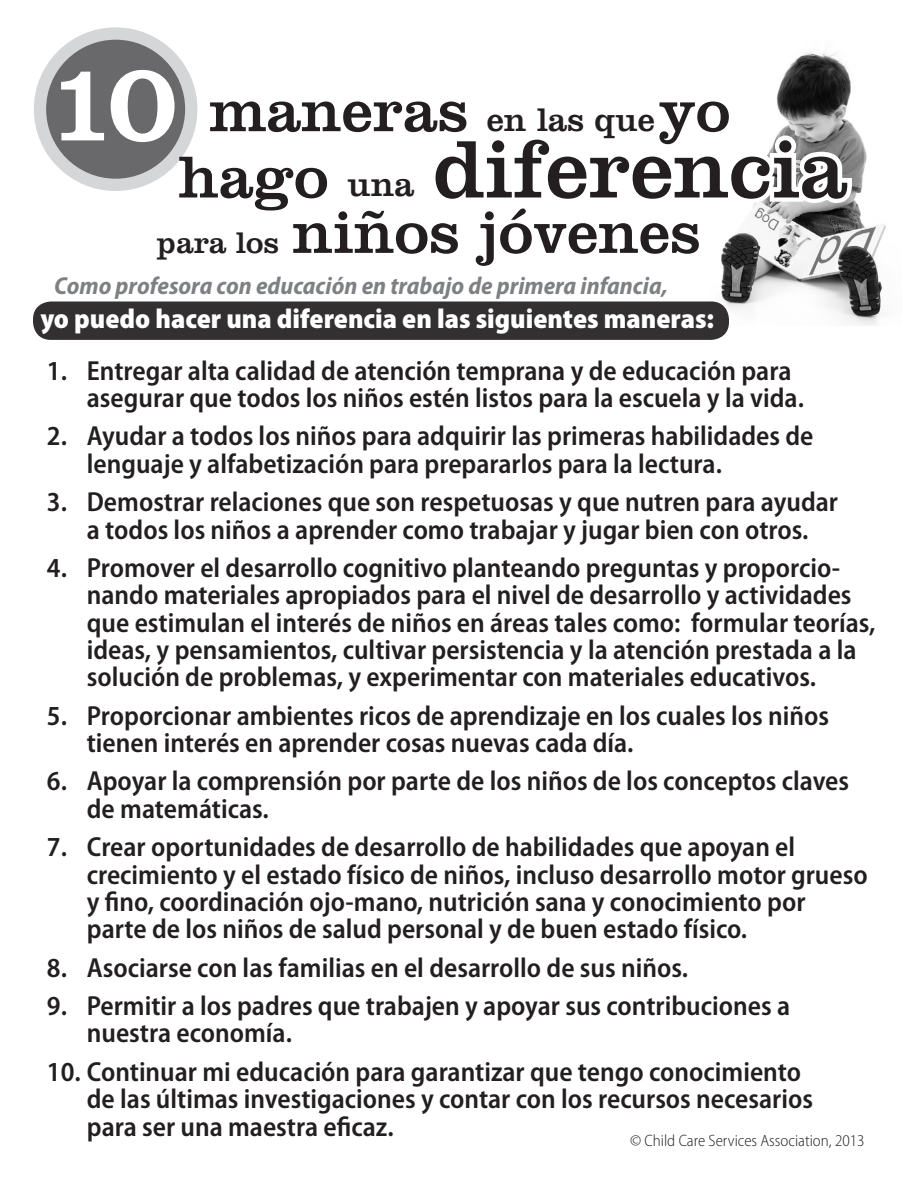
<style>
.page{position:relative;width:918px;height:1188px;background:#fff}
.page>*{position:absolute;margin:0;border:0;box-sizing:border-box;transform-origin:0 0}
.t1{font:84.75px "Clarendon LT Std";color:#231f20}
.t2{font:61.5px/66.3px "Clarendon LT Std";color:#231f20}
.bullets{font:600 semi-condensed 27.6px/27.3px "Myriad Pro";color:#231f20}
.t3{font:900 semi-condensed 27.6px "Myriad Pro";color:#fff}
.t4{font:italic 700 semi-condensed 24.6px "Myriad Pro";color:#7e8083}
.bullets-2{font:300 semi-condensed 16.5px "Myriad Pro";color:#231f20}
.s1{font-size:113.7px;color:#fff}
.s2{font-size:34.05px}
.s3{font-size:35.55px}
.s4{font-size:31.05px}
</style>
<div class="page">
<img style="left:710px;top:52px;width:176px;height:273px">
<div style="left:40px;top:34px;width:151px;height:151px;background:#69696c;border-radius:50%"></div>
<div style="left:34px;top:27px;width:163px;height:164px;border:12px solid #d5d6d8;border-radius:50%"></div>
<div style="left:33px;top:302px;width:696px;height:38px;background:#323031;border-radius:18px"></div>
<svg style="left:722px;top:131px;width:134px;height:76px"></svg>
<p class="t2" style="left:178px;top:77px;width:554px;text-indent:-131px"><span class="s1">10</span> maneras <span class="s2">en las que</span>yo hago <span class="s3">una</span></p>
<p class="t1" style="left:433px;top:120px;width:416px">diferencia</p>
<p class="t2" style="left:157px;top:199px;width:545px"><span class="s4">para los</span> niños jóvenes</p>
<p class="t4" style="left:54px;top:273px;width:615px">Como profesora con educación en trabajo de primera infancia,</p>
<p class="t3" style="left:40px;top:303px;width:675px">yo puedo hacer una diferencia en las siguientes maneras:</p>
<p class="bullets" style="left:87px;top:357px;width:719px;text-indent:-40px">1. Entregar alta calidad de atención temprana y de educación para asegurar que todos los niños estén listos para la escuela y la vida.</p>
<p class="bullets" style="left:87px;top:423px;width:728px;text-indent:-40px">2. Ayudar a todos los niños para adquirir las primeras habilidades de lenguaje y alfabetización para prepararlos para la lectura.</p>
<p class="bullets" style="left:47px;top:489px;width:793px;text-align:center">3. Demostrar relaciones que son respetuosas y que nutren para ayudar a todos los niños a aprender como trabajar y jugar bien con otros.</p>
<p class="bullets" style="left:87px;top:555px;width:790px;text-indent:-40px">4. Promover el desarrollo cognitivo planteando preguntas y proporcio&shy;nando materiales apropiados para el nivel de desarrollo y actividades que estimulan el interés de niños en áreas tales como: formular teorías, ideas, y pensamientos, cultivar persistencia y la atención prestada a la solución de problemas, y experimentar con materiales educativos.</p>
<p class="bullets" style="left:87px;top:702px;width:744px;text-indent:-40px">5. Proporcionar ambientes ricos de aprendizaje en los cuales los niños tienen interés en aprender cosas nuevas cada día.</p>
<p class="bullets" style="left:87px;top:768px;width:764px;text-indent:-40px">6. Apoyar la comprensión por parte de los niños de los conceptos claves de matemáticas.</p>
<p class="bullets" style="left:87px;top:834px;width:782px;text-indent:-40px">7. Crear oportunidades de desarrollo de habilidades que apoyan el crecimiento y el estado físico de niños, incluso desarrollo motor grueso y fino, coordinación ojo-mano, nutrición sana y conocimiento por parte de los niños de salud personal y de buen estado físico.</p>
<p class="bullets" style="left:47px;top:954px;width:643px">8. Asociarse con las familias en el desarrollo de sus niños.</p>
<p class="bullets" style="left:87px;top:993px;width:705px;text-indent:-40px">9. Permitir a los padres que trabajen y apoyar sus contribuciones a nuestra economía.</p>
<p class="bullets" style="left:87px;top:1058px;width:728px;text-indent:-40px">10. Continuar mi educación para garantizar que tengo conocimiento de las últimas investigaciones y contar con los recursos necesarios para ser una maestra eficaz.</p>
<p class="bullets-2" style="left:630px;top:1132px;width:236px">© Child Care Services Association, 2013</p>
</div>
